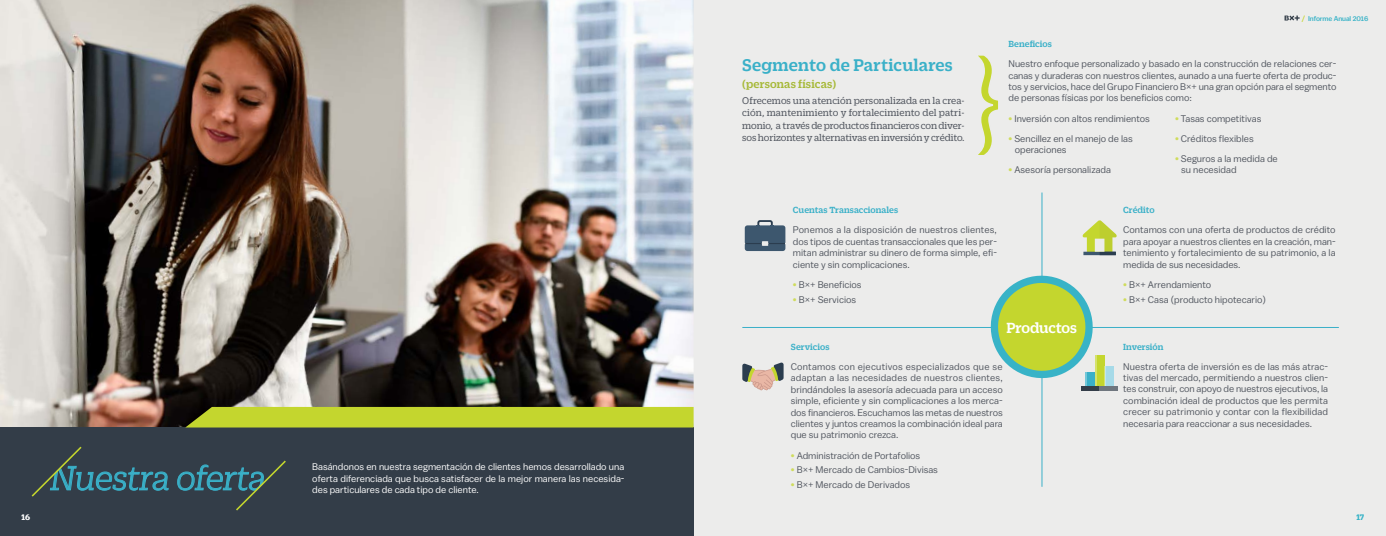
<style>
.page{position:relative;width:1386px;height:536px;background:#ececeb}
.page>*{position:absolute;margin:0;border:0;box-sizing:border-box;transform-origin:0 0}
.t1{font:italic 300 36.75px "Duplicate Slab";letter-spacing:-.005em;color:#3ab0c8}
.t2{font:500 18.38px "Duplicate Slab";letter-spacing:.01em;color:#3ab0c8}
.t3{font:500 15.92px "Duplicate Slab";letter-spacing:-.01em;color:#fff}
.t4{font:500 12.25px "Duplicate Slab";letter-spacing:.01em;color:#a7b939}
.t5{font:10.5px/12.2px "Duplicate Slab";letter-spacing:-.01em;color:#51565f;text-align:justify}
.t6{font:9.62px/11.4px "Balto";color:#51565f;text-align:justify}
.t7{font:9.62px/11.4px "Balto";color:#fff;text-align:justify}
.t8{font:500 9.62px "Duplicate Slab";letter-spacing:.005em;color:#3ab0c8}
.t9{font:700 8.75px "Duplicate Slab";color:#38b3c7}
.t10{font:700 8.75px "Duplicate Slab";color:#fff}
.t11{font:500 7px "Balto";letter-spacing:-.01em;color:#38b3c7}
.s1{color:#c4d62e}
.s2{color:#cfdc5c}
</style>
<div class="page">
<img style="left:0;top:0;width:694px;height:427px">
<div style="left:0;top:427px;width:694px;height:109px;background:#333d48"></div>
<svg style="left:978px;top:55px;width:20px;height:100px"></svg>
<hr style="left:742px;top:327px;width:597px;height:1px;background:#3ab0c8">
<hr style="left:1042px;top:192px;width:1px;height:294px;background:#3ab0c8">
<svg style="left:745px;top:220px;width:40px;height:31px"></svg>
<svg style="left:177px;top:460px;width:109px;height:51px"></svg>
<svg style="left:31px;top:446px;width:137px;height:51px"></svg>
<div style="left:185px;top:407px;width:509px;height:20px;background:#c4d62e"></div>
<svg style="left:742px;top:362px;width:42px;height:28px"></svg>
<svg style="left:1083px;top:220px;width:34px;height:31px"></svg>
<svg style="left:1083px;top:251px;width:17px;height:4px"></svg>
<svg style="left:1100px;top:251px;width:16px;height:4px"></svg>
<div style="left:1095px;top:238px;width:9px;height:13px;background:#ececeb"></div>
<div style="left:1104px;top:366px;width:10px;height:20px;background:#a6dae8"></div>
<div style="left:1085px;top:372px;width:10px;height:14px;background:#3ab0c8"></div>
<div style="left:1095px;top:355px;width:9px;height:31px;background:#c4d62e"></div>
<hr style="left:1104px;top:366px;width:2px;height:20px;background:#fff">
<svg style="left:990px;top:268px;width:103px;height:118px"></svg>
<hr style="left:1095px;top:355px;width:1px;height:31px;background:#fff">
<hr style="left:1081px;top:386px;width:37px;height:4px;background:#333d48">
<hr style="left:1100px;top:386px;width:18px;height:4px;background:#6f767e">
<svg style="left:1285px;top:16px;width:15px;height:5px"></svg>
<p class="t10" style="left:22px;top:511px;width:10px">16</p>
<h1 class="t1" style="left:51px;top:455px;width:217px">Nuestra oferta</h1>
<p class="t7" style="left:312px;top:460px;width:314px">Basándonos en nuestra segmentación de clientes hemos desarrollado una oferta diferenciada que busca satisfacer de la mejor manera las necesida&shy;des particulares de cada tipo de cliente.</p>
<h2 class="t2" style="left:742px;top:53px;width:212px">Segmento de Particulares</h2>
<p class="t4" style="left:742px;top:76px;width:95px">(personas físicas)</p>
<p class="t5" style="left:742px;top:94px;width:224px">Ofrecemos una atención personalizada en la crea&shy;ción, mantenimiento y fortalecimiento del patri&shy;monio, a través de productos financieros con diver&shy;sos horizontes y alternativas en inversión y crédito.</p>
<p class="t11" style="left:1302px;top:14px;width:68px"><span class="s1">/</span> Informe Anual 2016</p>
<p class="t8" style="left:1009px;top:38px;width:45px">Beneficios</p>
<p class="t6" style="left:1009px;top:58px;width:329px">Nuestro enfoque personalizado y basado en la construcción de relaciones cer&shy;canas y duraderas con nuestros clientes, aunado a una fuerte oferta de produc&shy;tos y servicios, hace del Grupo Financiero B×+ una gran opción para el segmento de personas físicas por los beneficios como:</p>
<p class="t6" style="left:1009px;top:112px;width:143px"><span class="s2">•</span> Inversión con altos rendimientos</p>
<p class="t6" style="left:1015px;top:132px;width:120px;text-indent:-6px"><span class="s2">•</span> Sencillez en el manejo de las operaciones</p>
<p class="t6" style="left:1009px;top:164px;width:104px"><span class="s2">•</span> Asesoría personalizada</p>
<p class="t6" style="left:1175px;top:112px;width:88px"><span class="s2">•</span> Tasas competitivas</p>
<p class="t6" style="left:1175px;top:132px;width:80px"><span class="s2">•</span> Créditos flexibles</p>
<p class="t6" style="left:1181px;top:152px;width:98px;text-indent:-6px"><span class="s2">•</span> Seguros a la medida de su necesidad</p>
<p class="t8" style="left:793px;top:204px;width:107px">Cuentas Transaccionales</p>
<p class="t6" style="left:793px;top:224px;width:206px">Ponemos a la disposición de nuestros clientes, dos tipos de cuentas transaccionales que les per&shy;mitan administrar su dinero de forma simple, efi&shy;ciente y sin complicaciones.</p>
<p class="t6" style="left:793px;top:278px;width:70px"><span class="s2">•</span> B×+ Beneficios</p>
<p class="t6" style="left:793px;top:293px;width:65px"><span class="s2">•</span> B×+ Servicios</p>
<h3 class="t3" style="left:1007px;top:317px;width:72px">Productos</h3>
<p class="t8" style="left:1123px;top:204px;width:33px">Crédito</p>
<p class="t6" style="left:1123px;top:224px;width:214px">Contamos con una oferta de productos de crédito para apoyar a nuestros clientes en la creación, man&shy;tenimiento y fortalecimiento de su patrimonio, a la medida de sus necesidades.</p>
<p class="t6" style="left:1123px;top:278px;width:90px"><span class="s2">•</span> B×+ Arrendamiento</p>
<p class="t6" style="left:1123px;top:293px;width:144px"><span class="s2">•</span> B×+ Casa (producto hipotecario)</p>
<p class="t8" style="left:791px;top:340px;width:40px">Servicios</p>
<p class="t6" style="left:791px;top:360px;width:214px">Contamos con ejecutivos especializados que se adaptan a las necesidades de nuestros clientes, brindándoles la asesoría adecuada para un acceso simple, eficiente y sin complicaciones a los merca&shy;dos financieros. Escuchamos las metas de nuestros clientes y juntos creamos la combinación ideal para que su patrimonio crezca.</p>
<p class="t6" style="left:791px;top:449px;width:131px"><span class="s2">•</span> Administración de Portafolios</p>
<p class="t6" style="left:791px;top:464px;width:149px"><span class="s2">•</span> B×+ Mercado de Cambios-Divisas</p>
<p class="t6" style="left:791px;top:479px;width:121px"><span class="s2">•</span> B×+ Mercado de Derivados</p>
<p class="t8" style="left:1123px;top:340px;width:42px">Inversión</p>
<p class="t6" style="left:1123px;top:360px;width:206px">Nuestra oferta de inversión es de las más atrac&shy;tivas del mercado, permitiendo a nuestros clien&shy;tes construir, con apoyo de nuestros ejecutivos, la combinación ideal de productos que les permita crecer su patrimonio y contar con la flexibilidad necesaria para reaccionar a sus necesidades.</p>
<p class="t9" style="left:1356px;top:511px;width:9px">17</p>
</div>
